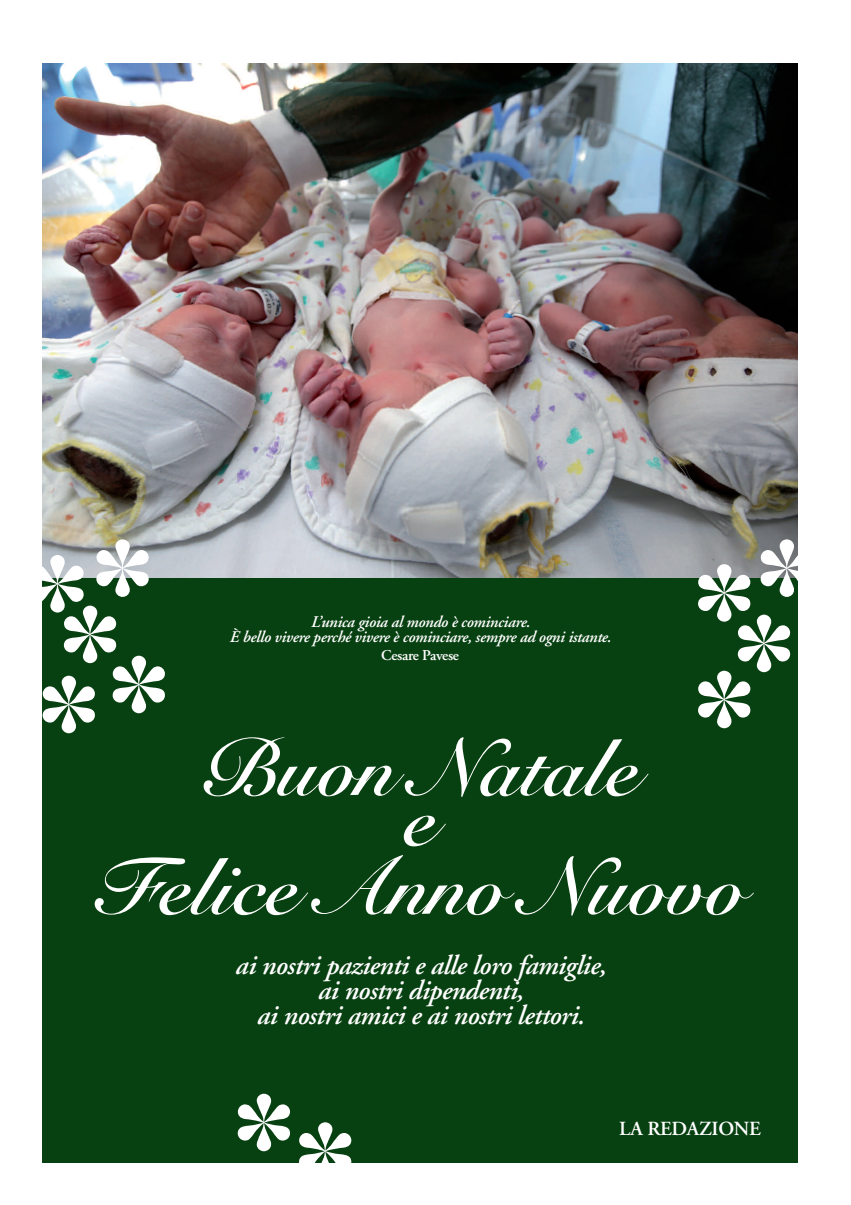
<style>
.page{position:relative;width:851px;height:1205px;background:#fff}
.page>*{position:absolute;margin:0;border:0;box-sizing:border-box;transform-origin:0 0}
.t1{font:700 135px/126.2px "Didot";color:#fff;text-align:center}
.t2{font:80px/68.8px "Snell Roundhand Bold Script";color:#fff;text-align:center}
.t3{font:italic 600 27.5px/25px "Adobe Garamond";letter-spacing:-.02em;color:#fff;text-align:center}
.t4{font:600 20px "Adobe Garamond";letter-spacing:-.015em;color:#fff}
.t5{font:italic 600 16.25px/15px "Adobe Garamond";letter-spacing:-.02em;color:#fff;text-align:center}
.t6{font:600 15px "Adobe Garamond";letter-spacing:-.02em;color:#fff}
</style>
<div class="page">
<div style="left:43px;top:64px;width:754px;height:1098px;background:#084111"></div>
<img style="left:43px;top:64px;width:754px;height:513px">
<h1 class="t1" style="left:36px;top:528px;width:137px">* **</h1>
<h1 class="t1" style="left:691px;top:540px;width:129px">**</h1>
<h1 class="t1" style="left:25px;top:569px;width:99px">**</h1>
<h1 class="t1" style="left:691px;top:631px;width:106px">**</h1>
<p class="t5" style="left:229px;top:615px;width:383px">L’unica gioia al mondo è cominciare.<br>È bello vivere perché vivere è cominciare, sempre ad ogni istante.</p>
<p class="t6" style="left:381px;top:649px;width:79px">Cesare Pavese</p>
<h2 class="t2" style="left:201px;top:745px;width:439px">Buon Natale</h2>
<h2 class="t2" style="left:96px;top:795px;width:650px">e<br>Felice Anno Nuovo</h2>
<h3 class="t3" style="left:234px;top:955px;width:372px">ai nostri pazienti e alle loro famiglie, ai nostri dipendenti,<br>ai nostri amici e ai nostri lettori.</h3>
<h1 class="t1" style="left:231px;top:1097px;width:128px">**</h1>
<p class="t4" style="left:619px;top:1121px;width:143px">LA REDAZIONE</p>
</div>
